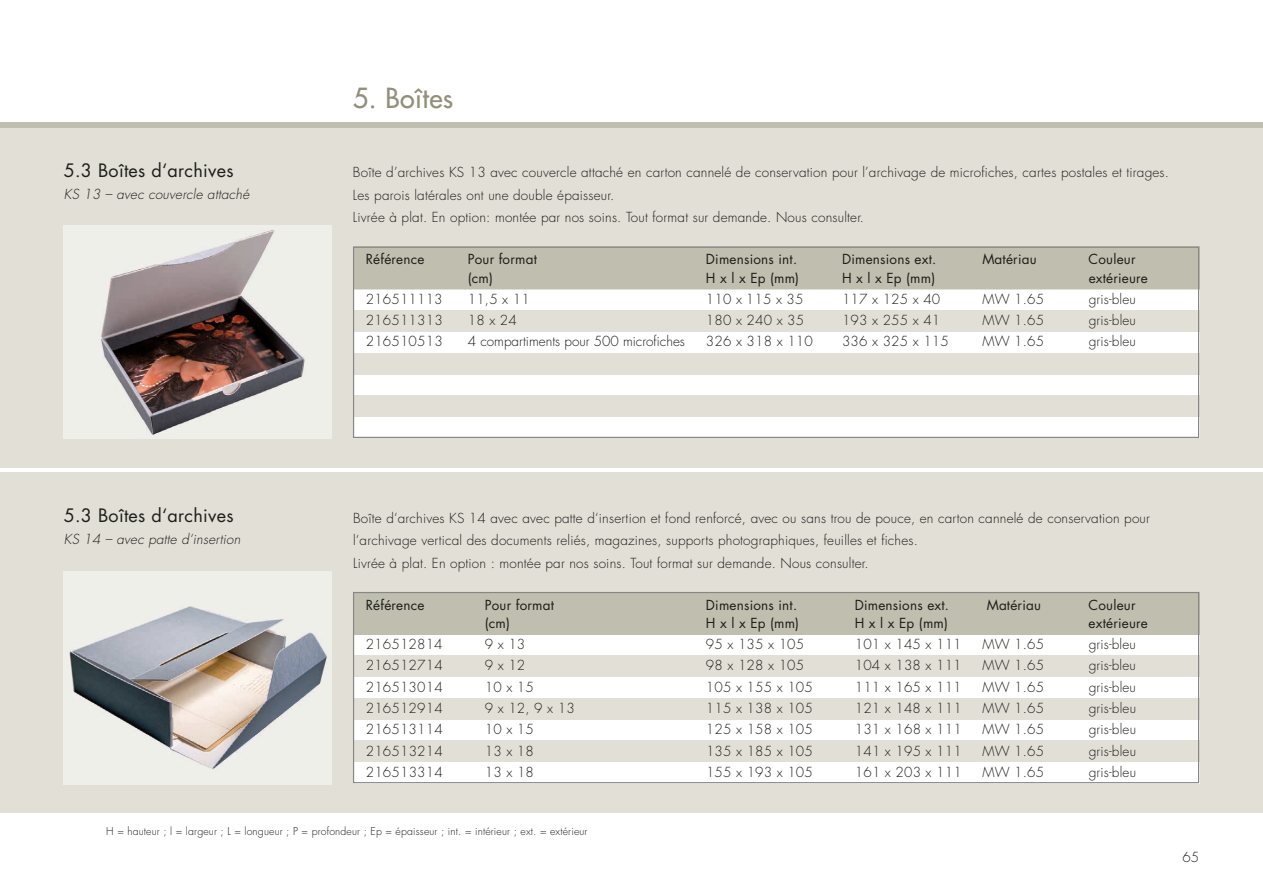
<style>
.page{position:relative;width:1263px;height:893px;background:#fff}
.page>*{position:absolute;margin:0;border:0;box-sizing:border-box;transform-origin:0 0}
.t1{font:500 27px "Futura Std";letter-spacing:.015em;color:#928f7a}
.t2{font:18px "Futura Std";letter-spacing:.015em;color:#1d1d1b}
.t3{font:300 13.5px/22.5px "Futura Std";letter-spacing:.015em;color:#1d1d1b}
.t4{font:13.5px "Futura Std";letter-spacing:.015em;color:#1d1d1b}
.t5{font:italic 300 13.5px "Futura Std";letter-spacing:.015em;color:#1d1d1b}
.t6{font:300 10.5px "Futura Std";letter-spacing:.015em;color:#1d1d1b}
</style>
<div class="page">
<div style="left:0;top:128px;width:1263px;height:340px;background:#e1dfd6"></div>
<div style="left:0;top:473px;width:1263px;height:340px;background:#e1dfd6"></div>
<div style="left:0;top:122px;width:1263px;height:6px;background:#c0beae"></div>
<div style="left:353px;top:247px;width:846px;height:191px;background:#fff"></div>
<div style="left:353px;top:310px;width:846px;height:22px;background:#e1dfd6"></div>
<div style="left:353px;top:353px;width:846px;height:21px;background:#e1dfd6"></div>
<div style="left:353px;top:395px;width:846px;height:22px;background:#e1dfd6"></div>
<div style="left:353px;top:247px;width:846px;height:42px;background:#c0beae"></div>
<div style="left:353px;top:247px;width:846px;height:191px;border:1px solid #878787"></div>
<div style="left:353px;top:592px;width:846px;height:191px;background:#fff"></div>
<div style="left:353px;top:656px;width:846px;height:21px;background:#e1dfd6"></div>
<div style="left:353px;top:698px;width:846px;height:21px;background:#e1dfd6"></div>
<div style="left:353px;top:741px;width:846px;height:21px;background:#e1dfd6"></div>
<div style="left:353px;top:592px;width:846px;height:42px;background:#c0beae"></div>
<div style="left:353px;top:592px;width:846px;height:191px;border:1px solid #878787"></div>
<img style="left:64px;top:572px;width:268px;height:212px">
<img style="left:64px;top:226px;width:268px;height:212px">
<h2 class="t2" style="left:64px;top:159px;width:171px">5.3 Boîtes d‘archives</h2>
<p class="t5" style="left:64px;top:186px;width:187px">KS 13 – avec couvercle attaché</p>
<h1 class="t1" style="left:353px;top:81px;width:102px">5. Boîtes</h1>
<p class="t3" style="left:353px;top:161px;width:818px">Boîte d’archives KS 13 avec couvercle attaché en carton cannelé de conservation pour l’archivage de microfiches, cartes postales et tirages.<br>Les parois latérales ont une double épaisseur.<br>Livrée à plat. En option: montée par nos soins. Tout format sur demande. Nous consulter.</p>
<p class="t4" style="left:366px;top:251px;width:60px">Référence</p>
<p class="t4" style="left:468px;top:251px;width:71px">Pour format</p>
<p class="t4" style="left:706px;top:251px;width:93px">Dimensions int.</p>
<p class="t4" style="left:842px;top:251px;width:96px">Dimensions ext.</p>
<p class="t4" style="left:982px;top:251px;width:56px">Matériau</p>
<p class="t4" style="left:1089px;top:251px;width:48px">Couleur</p>
<p class="t4" style="left:468px;top:269px;width:27px">(cm)</p>
<p class="t4" style="left:706px;top:269px;width:95px">H x l x Ep (mm)</p>
<p class="t4" style="left:842px;top:269px;width:95px">H x l x Ep (mm)</p>
<p class="t4" style="left:1089px;top:269px;width:61px">extérieure</p>
<p class="t3" style="left:366px;top:288px;width:78px">216511113</p>
<p class="t3" style="left:468px;top:288px;width:64px">11,5 x 11</p>
<p class="t3" style="left:706px;top:288px;width:99px">110 x 115 x 35</p>
<p class="t3" style="left:842px;top:288px;width:100px">117 x 125 x 40</p>
<p class="t3" style="left:982px;top:288px;width:63px">MW 1.65</p>
<p class="t3" style="left:1089px;top:288px;width:49px">gris-bleu</p>
<p class="t3" style="left:366px;top:309px;width:78px">216511313</p>
<p class="t3" style="left:468px;top:309px;width:51px">18 x 24</p>
<p class="t3" style="left:706px;top:309px;width:100px">180 x 240 x 35</p>
<p class="t3" style="left:842px;top:309px;width:100px">193 x 255 x 41</p>
<p class="t3" style="left:982px;top:309px;width:63px">MW 1.65</p>
<p class="t3" style="left:1089px;top:309px;width:49px">gris-bleu</p>
<p class="t3" style="left:366px;top:331px;width:78px">216510513</p>
<p class="t3" style="left:468px;top:331px;width:219px">4 compartiments pour 500 microfiches</p>
<p class="t3" style="left:706px;top:331px;width:108px">326 x 318 x 110</p>
<p class="t3" style="left:842px;top:331px;width:108px">336 x 325 x 115</p>
<p class="t3" style="left:982px;top:331px;width:63px">MW 1.65</p>
<p class="t3" style="left:1089px;top:331px;width:49px">gris-bleu</p>
<h2 class="t2" style="left:64px;top:504px;width:171px">5.3 Boîtes d‘archives</h2>
<p class="t5" style="left:64px;top:531px;width:178px">KS 14 – avec patte d‘insertion</p>
<p class="t3" style="left:353px;top:507px;width:798px">Boîte d‘archives KS 14 avec avec patte d‘insertion et fond renforcé, avec ou sans trou de pouce, en carton cannelé de conservation pour l‘archivage vertical des documents reliés, magazines, supports photographiques, feuilles et fiches.<br>Livrée à plat. En option : montée par nos soins. Tout format sur demande. Nous consulter.</p>
<p class="t4" style="left:366px;top:596px;width:60px">Référence</p>
<p class="t4" style="left:485px;top:596px;width:71px">Pour format</p>
<p class="t4" style="left:706px;top:596px;width:93px">Dimensions int.</p>
<p class="t4" style="left:855px;top:596px;width:96px">Dimensions ext.</p>
<p class="t4" style="left:987px;top:596px;width:56px">Matériau</p>
<p class="t4" style="left:1089px;top:596px;width:48px">Couleur</p>
<p class="t4" style="left:485px;top:614px;width:27px">(cm)</p>
<p class="t4" style="left:706px;top:614px;width:95px">H x l x Ep (mm)</p>
<p class="t4" style="left:855px;top:614px;width:95px">H x l x Ep (mm)</p>
<p class="t4" style="left:1089px;top:614px;width:61px">extérieure</p>
<p class="t3" style="left:366px;top:633px;width:78px">216512814</p>
<p class="t3" style="left:485px;top:633px;width:42px">9 x 13</p>
<p class="t3" style="left:706px;top:633px;width:100px">95 x 135 x 105</p>
<p class="t3" style="left:855px;top:633px;width:108px">101 x 145 x 111</p>
<p class="t3" style="left:982px;top:633px;width:63px">MW 1.65</p>
<p class="t3" style="left:1089px;top:633px;width:49px">gris-bleu</p>
<p class="t3" style="left:366px;top:655px;width:78px">216512714</p>
<p class="t3" style="left:485px;top:655px;width:42px">9 x 12</p>
<p class="t3" style="left:706px;top:655px;width:100px">98 x 128 x 105</p>
<p class="t3" style="left:855px;top:655px;width:108px">104 x 138 x 111</p>
<p class="t3" style="left:982px;top:655px;width:63px">MW 1.65</p>
<p class="t3" style="left:1089px;top:655px;width:49px">gris-bleu</p>
<p class="t3" style="left:366px;top:676px;width:78px">216513014</p>
<p class="t3" style="left:485px;top:676px;width:51px">10 x 15</p>
<p class="t3" style="left:706px;top:676px;width:108px">105 x 155 x 105</p>
<p class="t3" style="left:855px;top:676px;width:108px">111 x 165 x 111</p>
<p class="t3" style="left:982px;top:676px;width:63px">MW 1.65</p>
<p class="t3" style="left:1089px;top:676px;width:49px">gris-bleu</p>
<p class="t3" style="left:366px;top:697px;width:78px">216512914</p>
<p class="t3" style="left:485px;top:697px;width:91px">9 x 12, 9 x 13</p>
<p class="t3" style="left:706px;top:697px;width:108px">115 x 138 x 105</p>
<p class="t3" style="left:855px;top:697px;width:108px">121 x 148 x 111</p>
<p class="t3" style="left:982px;top:697px;width:63px">MW 1.65</p>
<p class="t3" style="left:1089px;top:697px;width:49px">gris-bleu</p>
<p class="t3" style="left:366px;top:718px;width:78px">216513114</p>
<p class="t3" style="left:485px;top:718px;width:51px">10 x 15</p>
<p class="t3" style="left:706px;top:718px;width:108px">125 x 158 x 105</p>
<p class="t3" style="left:855px;top:718px;width:108px">131 x 168 x 111</p>
<p class="t3" style="left:982px;top:718px;width:63px">MW 1.65</p>
<p class="t3" style="left:1089px;top:718px;width:49px">gris-bleu</p>
<p class="t3" style="left:366px;top:740px;width:78px">216513214</p>
<p class="t3" style="left:485px;top:740px;width:51px">13 x 18</p>
<p class="t3" style="left:706px;top:740px;width:108px">135 x 185 x 105</p>
<p class="t3" style="left:855px;top:740px;width:108px">141 x 195 x 111</p>
<p class="t3" style="left:982px;top:740px;width:63px">MW 1.65</p>
<p class="t3" style="left:1089px;top:740px;width:49px">gris-bleu</p>
<p class="t3" style="left:366px;top:761px;width:78px">216513314</p>
<p class="t3" style="left:485px;top:761px;width:51px">13 x 18</p>
<p class="t3" style="left:706px;top:761px;width:108px">155 x 193 x 105</p>
<p class="t3" style="left:855px;top:761px;width:108px">161 x 203 x 111</p>
<p class="t3" style="left:982px;top:761px;width:63px">MW 1.65</p>
<p class="t3" style="left:1089px;top:761px;width:49px">gris-bleu</p>
<p class="t6" style="left:106px;top:824px;width:483px">H = hauteur ; l = largeur ; L = longueur ; P = profondeur ; Ep = épaisseur ; int. = intérieur ; ext. = extérieur</p>
<p class="t3" style="left:1182px;top:846px;width:18px">65</p>
</div>
